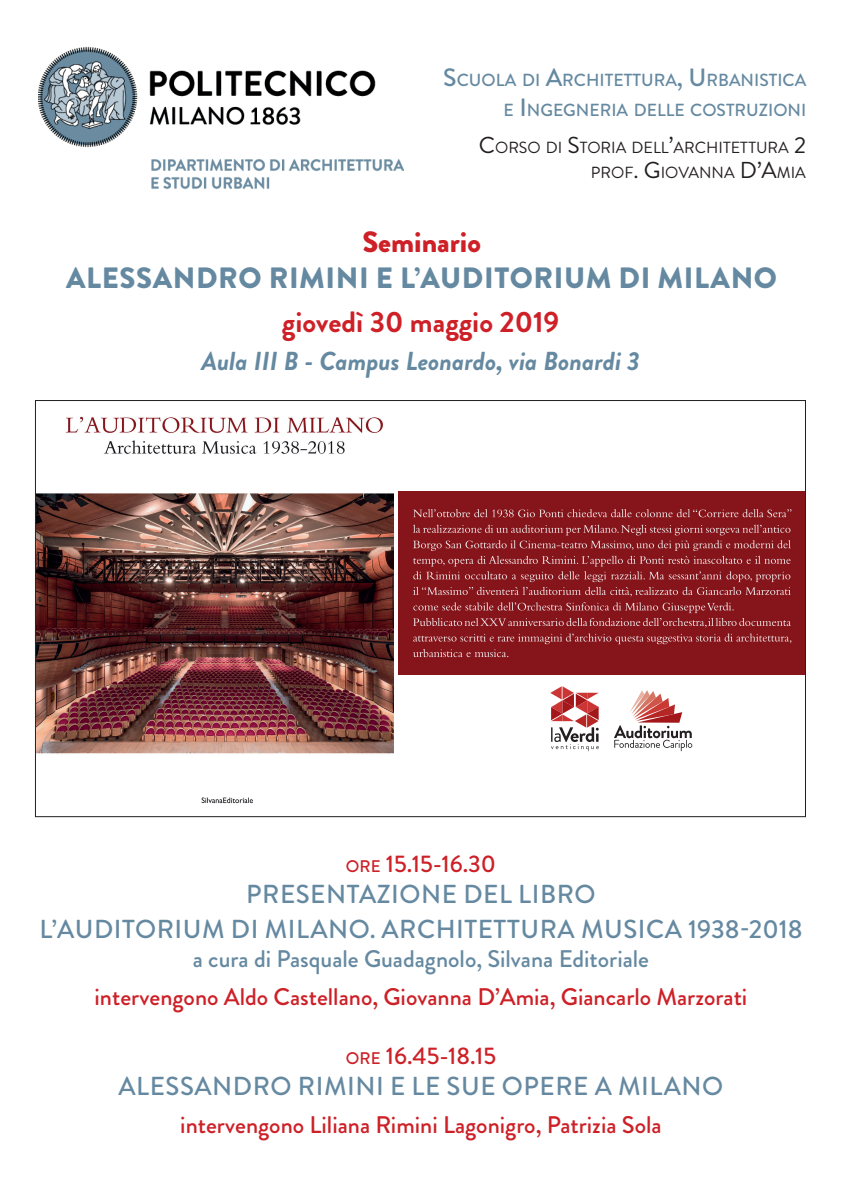
<style>
.page{position:relative;width:842px;height:1191px;background:#fff}
.page>*{position:absolute;margin:0;border:0;box-sizing:border-box;transform-origin:0 0}
.t1{font:900 29.3px "Brandon Grotesque";letter-spacing:.02em;color:#6589a1}
.t2{font:700 29.3px "Brandon Grotesque";color:#cd2027}
.t3{font:900 29.3px "Brandon Grotesque";color:#cd2027}
.t4{font:500 26px/35.2px "Brandon Grotesque";letter-spacing:.02em;color:#6589a1;text-align:center}
.t5{font:italic 700 26px "Brandon Grotesque";color:#6589a1}
.t6{font:500 24px "Brandon Grotesque";color:#cd2027}
.t7{font:500 24px "Brandon Grotesque";color:#6589a1}
.t8{font:500 24px "Brandon Grotesque";color:#cd2027}
.t9{font:500 17.5px/30px "Brandon Grotesque";color:#6589a1;text-align:right}
.t10{font:16.1px/25px "Brandon Grotesque";color:#231f20;text-align:right}
.s1{font-size:25px}
.s2{font-size:23px}
.s3{font-size:16.8px}
</style>
<div class="page">
<svg style="left:550px;top:686px;width:49px;height:65px"></svg>
<svg style="left:614px;top:690px;width:78px;height:61px"></svg>
<img style="left:38px;top:46px;width:365px;height:144px">
<img style="left:37px;top:416px;width:356px;height:388px">
<img style="left:399px;top:492px;width:405px;height:183px">
<p class="t9" style="left:443px;top:65px;width:365px"><span class="s1">S</span>CUOLA DI <span class="s1">A</span>RCHITETTURA<span class="s1">, U</span> RBANISTICA<br>E <span class="s1">I</span> NGEGNERIA DELLE COSTRUZIONI</p>
<p class="t10" style="left:479px;top:135px;width:329px"><span class="s2">C</span>ORSO DI <span class="s2">S</span>TORIA DELL<span class="s2">’</span>ARCHITETTURA <span class="s2">2<br></span>PROF<span class="s2">. G</span>IOVANNA <span class="s2">D’A</span>MIA</p>
<p class="t3" style="left:362px;top:221px;width:120px">Seminario</p>
<p class="t1" style="left:66px;top:257px;width:712px">ALESSANDRO RIMINI E L’AUDITORIUM DI MILANO</p>
<p class="t2" style="left:282px;top:302px;width:279px">giovedì 30 maggio 2019</p>
<p class="t5" style="left:202px;top:342px;width:440px">Aula III B - Campus Leonardo, via Bonardi 3</p>
<p class="t8" style="left:346px;top:847px;width:152px"><span class="s3">ORE</span> 15.15-16.30</p>
<p class="t4" style="left:40px;top:877px;width:765px">PRESENTAZIONE DEL LIBRO<br>L’AUDITORIUM DI MILANO. ARCHITETTURA MUSICA 1938-2018</p>
<p class="t7" style="left:193px;top:942px;width:458px">a cura di Pasquale Guadagnolo, Silvana Editoriale</p>
<p class="t6" style="left:95px;top:980px;width:654px">intervengono Aldo Castellano, Giovanna D’Amia, Giancarlo Marzorati</p>
<p class="t8" style="left:346px;top:1039px;width:152px"><span class="s3">ORE</span> 16.45-18.15</p>
<p class="t4" style="left:118px;top:1068px;width:606px">ALESSANDRO RIMINI E LE SUE OPERE A MILANO</p>
<p class="t6" style="left:180px;top:1108px;width:483px">intervengono Liliana Rimini Lagonigro, Patrizia Sola</p>
</div>
